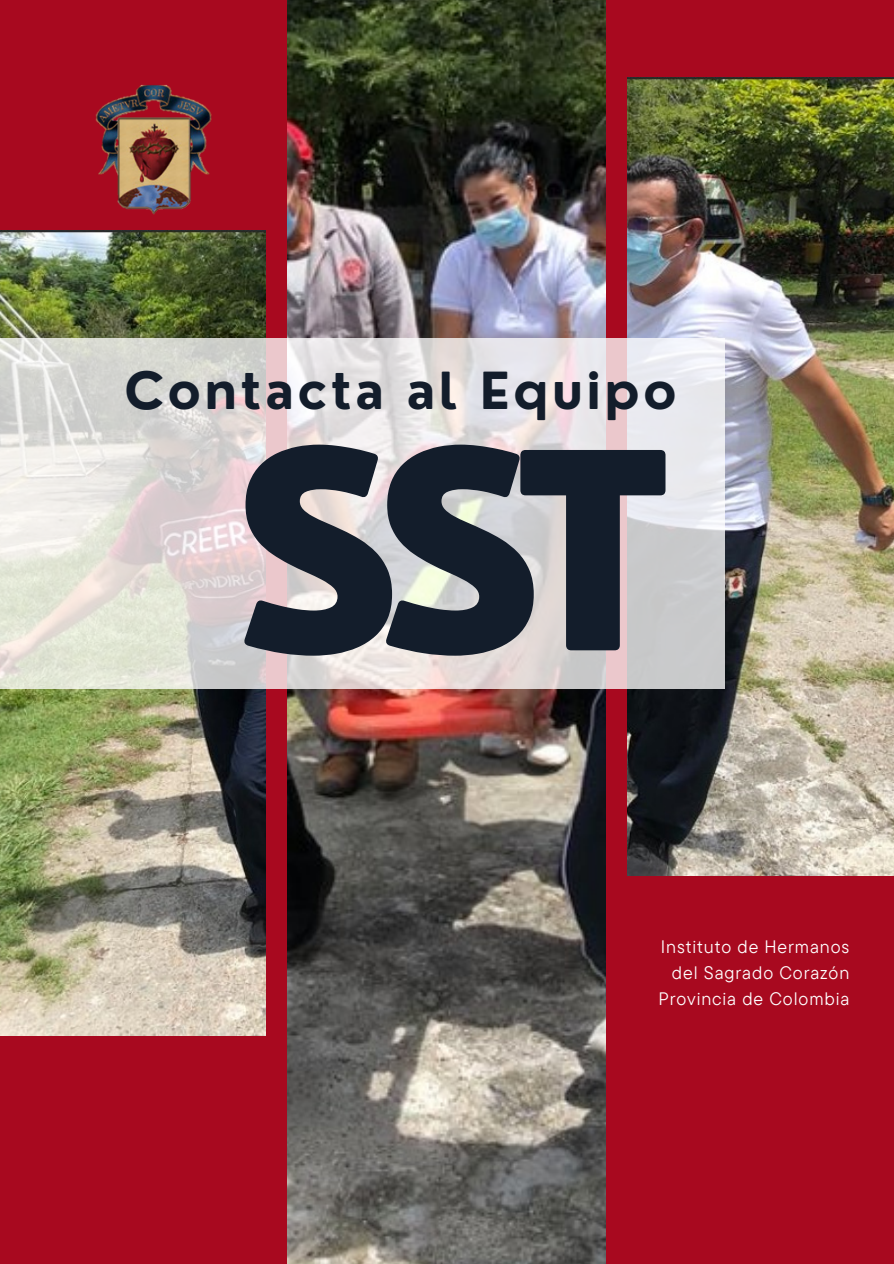
<style>
.page{position:relative;width:894px;height:1264px;background:#fff}
.page>*{position:absolute;margin:0;border:0;box-sizing:border-box;transform-origin:0 0}
.t1{font:800 267px "Nourd";color:#131d2b}
.t2{font:700 49.8px "Nourd";letter-spacing:.07em;color:#131d2b}
.t3{font:18px "TT Commons Pro";letter-spacing:.05em;color:#fff}
</style>
<div class="page">
<div style="left:0;top:0;width:893px;height:1263px;background:#a8091f"></div>
<img style="left:287px;top:0;width:318px;height:1263px">
<img style="left:627px;top:77px;width:266px;height:798px">
<img style="left:0;top:230px;width:266px;height:805px">
<svg style="left:0;top:339px;width:724px;height:350px;background:#e1dbda"></svg>
<img style="left:95px;top:85px;width:117px;height:130px">
<p class="t2" style="left:124px;top:359px;width:554px">Contacta al Equipo</p>
<p class="t1" style="left:232px;top:383px;width:440px">SST</p>
<h1 class="t3" style="left:660px;top:934px;width:190px">Instituto de Hermanos</h1>
<p class="t3" style="left:671px;top:960px;width:179px">del Sagrado Corazón</p>
<p class="t3" style="left:658px;top:986px;width:192px">Provincia de Colombia</p>
</div>
